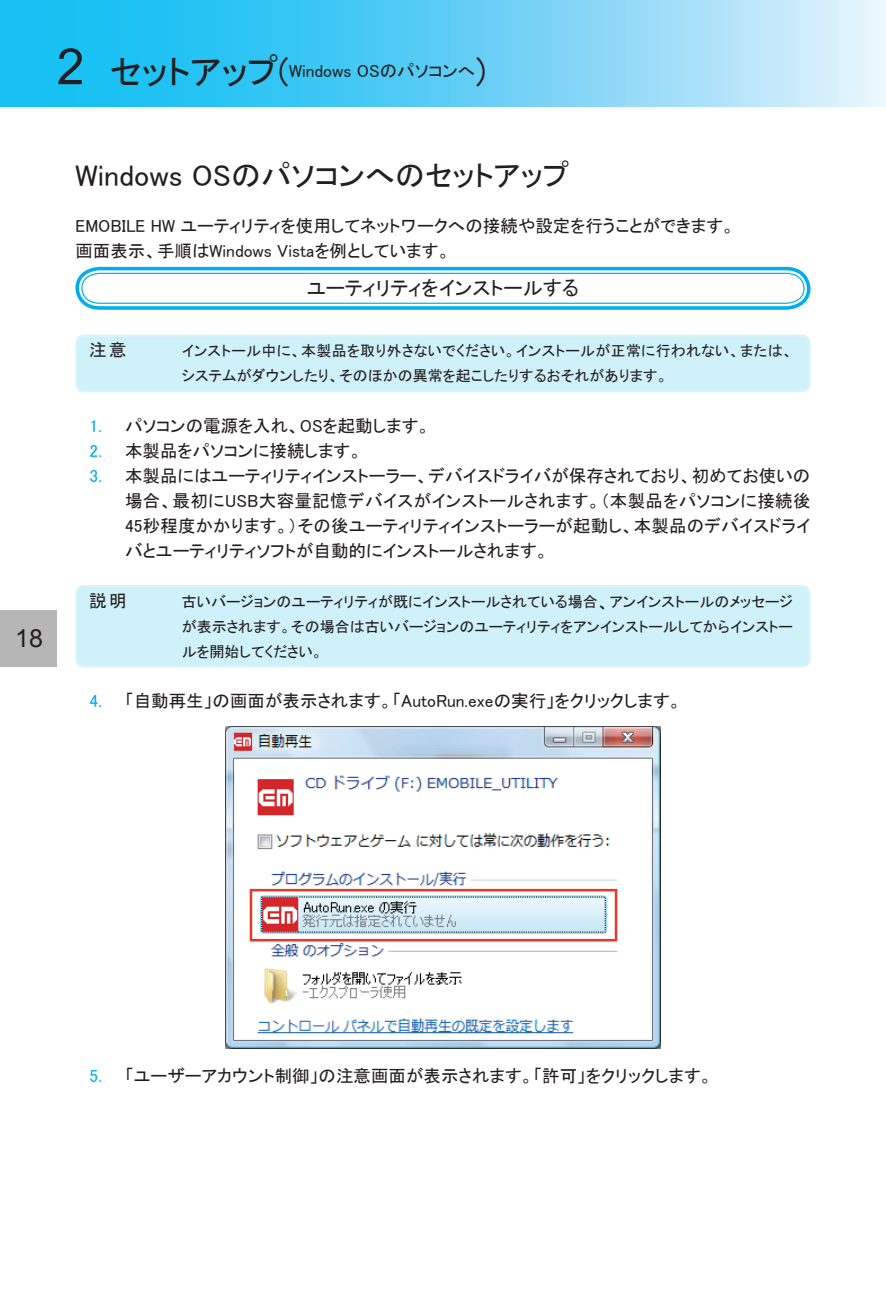
<style>
.page{position:relative;width:886px;height:1312px;background:#fff}
.page>*{position:absolute;margin:0;border:0;box-sizing:border-box;transform-origin:0 0}
.t1{font:30px "MS P Gothic";color:#231f20}
.t2{font:25px "Arial";color:#231f20}
.t3{font:20px "MS P Gothic";color:#231f20}
.t4{font:17.5px/25px "MS P Gothic";color:#231f20}
.t5{font:17.5px/25px "MS P Gothic";color:#00aeef}
.t6{font:15px/25px "MS P Gothic";color:#231f20;text-align:justify}
.t7{font:15px/25px "MS P Gothic";letter-spacing:.02em;color:#231f20}
.s1{font-family:"Arial";font-size:50px}
.s2{font-size:35px}
.s3{font-size:17.5px}
.s4{color:#00aeef}
</style>
<div class="page">
<svg style="left:0;top:0;width:886px;height:106px;background:#67d1f5"></svg>
<div style="left:0;top:609px;width:57px;height:57px;background:#b6b6b7"></div>
<img style="left:225px;top:726px;width:436px;height:322px">
<div style="left:250px;top:888px;width:367px;height:53px;border:2px solid #ee3527"></div>
<svg style="left:75px;top:266px;width:736px;height:44px"></svg>
<div style="left:77px;top:336px;width:732px;height:55px;background:#cff1f9;border-radius:7px"></div>
<div style="left:75px;top:334px;width:735px;height:58px;border:2px solid #54c9eb;border-radius:7px"></div>
<div style="left:77px;top:586px;width:732px;height:80px;background:#cff1f9;border-radius:7px"></div>
<div style="left:75px;top:585px;width:735px;height:82px;border:2px solid #54c9eb;border-radius:7px"></div>
<p class="t4" style="left:57px;top:58px;width:431px"><span class="s1">2</span> <span class="s2">セットアップ(</span>Windows OSのパソコンへ<span class="s2">)</span></p>
<h2 class="t2" style="left:15px;top:621px;width:13px">18</h2>
<h1 class="t1" style="left:76px;top:160px;width:495px">Windows OSのパソコンへのセットアップ</h1>
<p class="t4" style="left:75px;top:213px;width:661px">EMOBILE HW ユーティリティを使用してネットワークへの接続や設定を行うことができます。画面表示、手順はWindows Vistaを例としています。</p>
<p class="t4" style="left:89px;top:337px;width:39px">注意</p>
<p class="t3" style="left:307px;top:278px;width:274px">ユーティリティをインストールする</p>
<p class="t7" style="left:182px;top:338px;width:613px">インストール中に、本製品を取り外さないでください。インストールが正常に行われない、または、システムがダウンしたり、そのほかの異常を起こしたりするおそれがあります。</p>
<p class="t5" style="left:90px;top:413px;width:14px">1.<br>2.</p>
<p class="t5" style="left:90px;top:463px;width:14px">3.</p>
<p class="t4" style="left:125px;top:413px;width:307px">パソコンの電源を入れ、OSを起動します。本製品をパソコンに接続します。</p>
<p class="t4" style="left:125px;top:463px;width:687px;text-align:justify">本製品にはユーティリティインストーラー、デバイスドライバが保存されており、初めてお使いの場合、最初にUSB大容量記憶デバイスがインストールされます。（本製品をパソコンに接続後45秒程度かかります。）その後ユーティリティインストーラーが起動し、本製品のデバイスドライバとユーティリティソフトが自動的にインストールされます。</p>
<p class="t4" style="left:89px;top:588px;width:39px">説明</p>
<p class="t6" style="left:182px;top:588px;width:613px">古いバージョンのユーティリティが既にインストールされている場合<span class="s3">、</span>アンインストールのメッセージが表示されます。その場合は古いバージョンのユーティリティをアンインストールしてからインストールを開始してください。</p>
<p class="t4" style="left:90px;top:688px;width:593px"><span class="s4">4.</span> 「自動再生」の画面が表示されます。「AutoRun.exeの実行」をクリックします。</p>
<p class="t4" style="left:90px;top:1063px;width:624px"><span class="s4">5.</span> 「ユーザーアカウント制御」の注意画面が表示されます。「許可」をクリックします。</p>
</div>
